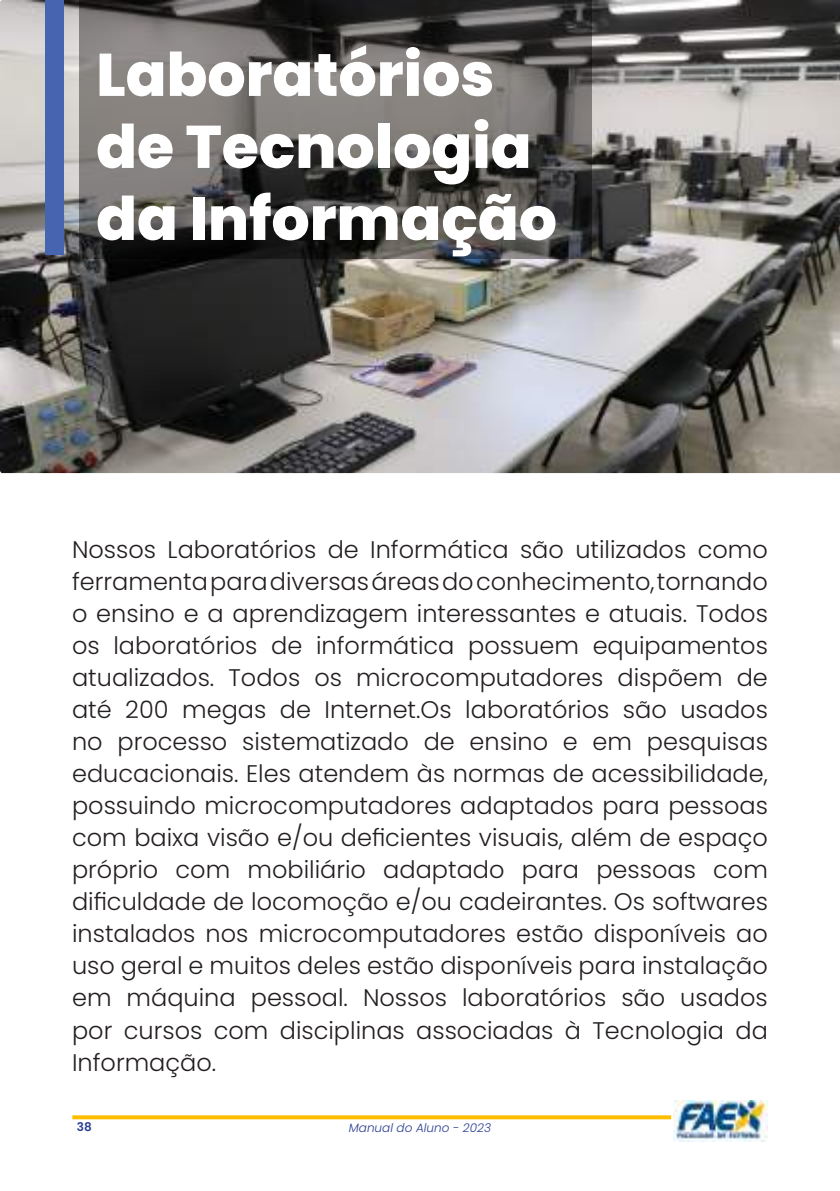
<style>
.page{position:relative;width:840px;height:1191px;background:#fff}
.page>*{position:absolute;margin:0;border:0;box-sizing:border-box;transform-origin:0 0}
.t1{font:800 60px/72px "Poppins";color:#fff}
.t2{font:300 24px/32px "Poppins";color:#241f1f;text-align:justify}
.t3{font:italic 300 12px "Poppins";color:#2a3f91}
.t4{font:600 12px "Poppins";color:#2a3f91}
</style>
<div class="page">
<img style="left:673px;top:1100px;width:94px;height:41px">
<svg style="left:72px;top:1115px;width:598px;height:4px;background:#ffc215"></svg>
<img style="left:0;top:0;width:839px;height:473px">
<div style="left:45px;top:0;width:18px;height:254px;background:#4664b0"></div>
<svg style="left:79px;top:0;width:512px;height:258px;background:#5a5756"></svg>
<h1 class="t1" style="left:96px;top:39px;width:462px">Laboratórios de Tecnologia da Informação</h1>
<p class="t2" style="left:72px;top:534px;width:697px">Nossos Laboratórios de Informática são utilizados como ferramenta para diversas áreas do conhecimento, tornando o ensino e a aprendizagem interessantes e atuais. Todos os laboratórios de informática possuem equipamentos atualizados. Todos os microcomputadores dispõem de até 200 megas de Internet.Os laboratórios são usados no processo sistematizado de ensino e em pesquisas educacionais. Eles atendem às normas de acessibilidade, possuindo microcomputadores adaptados para pessoas com baixa visão e/ou deficientes visuais, além de espaço próprio com mobiliário adaptado para pessoas com dificuldade de locomoção e/ou cadeirantes. Os softwares instalados nos microcomputadores estão disponíveis ao uso geral e muitos deles estão disponíveis para instalação em máquina pessoal. Nossos laboratórios são usados por cursos com disciplinas associadas à Tecnologia da Informação.</p>
<p class="t4" style="left:77px;top:1120px;width:16px">38</p>
<p class="t3" style="left:348px;top:1121px;width:144px">Manual do Aluno - 2023</p>
</div>
